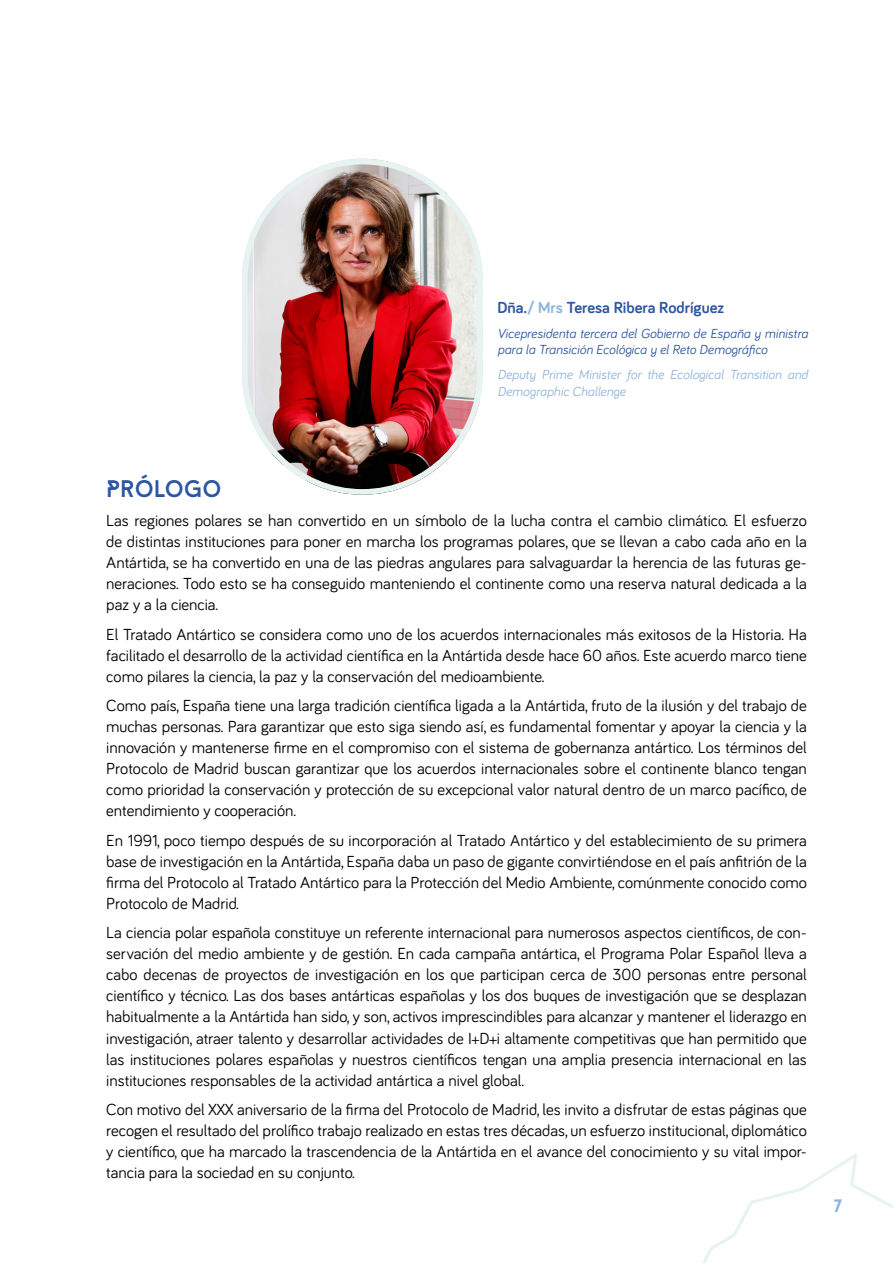
<style>
.page{position:relative;width:893px;height:1263px;background:#fff}
.page>*{position:absolute;margin:0;border:0;box-sizing:border-box;transform-origin:0 0}
.t1{font:24px "Baron Neue";color:#2c55a2}
.t2{font:700 18px "Baron Neue";color:#8db4df}
.t3{font:16.5px/21px "Bariol";color:#000;text-align:justify}
.t4{font:700 16.5px "Bariol";color:#2c55a2}
.t5{font:italic 13.5px/16.5px "Bariol";color:#2c55a2}
.t6{font:italic 13.5px/16.5px "Bariol";color:#8db4df}
.s1{color:#8db4df}
</style>
<div class="page">
<svg style="left:703px;top:1154px;width:190px;height:109px"></svg>
<img style="left:242px;top:159px;width:241px;height:336px">
<p class="t4" style="left:497px;top:296px;width:228px">Dña.<span class="s1">/ Mrs</span> Teresa Ribera Rodríguez</p>
<p class="t5" style="left:497px;top:324px;width:312px">Vicepresidenta tercera del Gobierno de España y ministra para la Transición Ecológica y el Reto Demográfico</p>
<p class="t6" style="left:497px;top:365px;width:312px">Deputy Prime Minister for the Ecological Transition and<br>Demographic Challenge</p>
<h1 class="t1" style="left:106px;top:473px;width:117px">PRÓLOGO</h1>
<p class="t3" style="left:106px;top:509px;width:702px">Las regiones polares se han convertido en un símbolo de la lucha contra el cambio climático. El esfuerzo de distintas instituciones para poner en marcha los programas polares, que se llevan a cabo cada año en la Antártida, se ha convertido en una de las piedras angulares para salvaguardar la herencia de las futuras ge&shy;neraciones. Todo esto se ha conseguido manteniendo el continente como una reserva natural dedicada a la paz y a la ciencia.</p>
<p class="t3" style="left:106px;top:623px;width:702px">El Tratado Antártico se considera como uno de los acuerdos internacionales más exitosos de la Historia. Ha facilitado el desarrollo de la actividad científica en la Antártida desde hace 60 años. Este acuerdo marco tiene como pilares la ciencia, la paz y la conservación del medioambiente.</p>
<p class="t3" style="left:106px;top:694px;width:702px">Como país, España tiene una larga tradición científica ligada a la Antártida, fruto de la ilusión y del trabajo de muchas personas. Para garantizar que esto siga siendo así, es fundamental fomentar y apoyar la ciencia y la innovación y mantenerse firme en el compromiso con el sistema de gobernanza antártico. Los términos del Protocolo de Madrid buscan garantizar que los acuerdos internacionales sobre el continente blanco tengan como prioridad la conservación y protección de su excepcional valor natural dentro de un marco pacífico, de entendimiento y cooperación.</p>
<p class="t3" style="left:106px;top:829px;width:702px">En 1991, poco tiempo después de su incorporación al Tratado Antártico y del establecimiento de su primera base de investigación en la Antártida, España daba un paso de gigante convirtiéndose en el país anfitrión de la firma del Protocolo al Tratado Antártico para la Protección del Medio Ambiente, comúnmente conocido como Protocolo de Madrid.</p>
<p class="t3" style="left:106px;top:921px;width:702px">La ciencia polar española constituye un referente internacional para numerosos aspectos científicos, de con&shy;servación del medio ambiente y de gestión. En cada campaña antártica, el Programa Polar Español lleva a cabo decenas de proyectos de investigación en los que participan cerca de 300 personas entre personal científico y técnico. Las dos bases antárticas españolas y los dos buques de investigación que se desplazan habitualmente a la Antártida han sido, y son, activos imprescindibles para alcanzar y mantener el liderazgo en investigación, atraer talento y desarrollar actividades de I+D+i altamente competitivas que han permitido que las instituciones polares españolas y nuestros científicos tengan una amplia presencia internacional en las instituciones responsables de la actividad antártica a nivel global.</p>
<p class="t3" style="left:106px;top:1098px;width:702px">Con motivo del XXX aniversario de la firma del Protocolo de Madrid, les invito a disfrutar de estas páginas que recogen el resultado del prolífico trabajo realizado en estas tres décadas, un esfuerzo institucional, diplomático y científico, que ha marcado la trascendencia de la Antártida en el avance del conocimiento y su vital impor&shy;tancia para la sociedad en su conjunto.</p>
<p class="t2" style="left:834px;top:1194px;width:9px">7</p>
</div>
